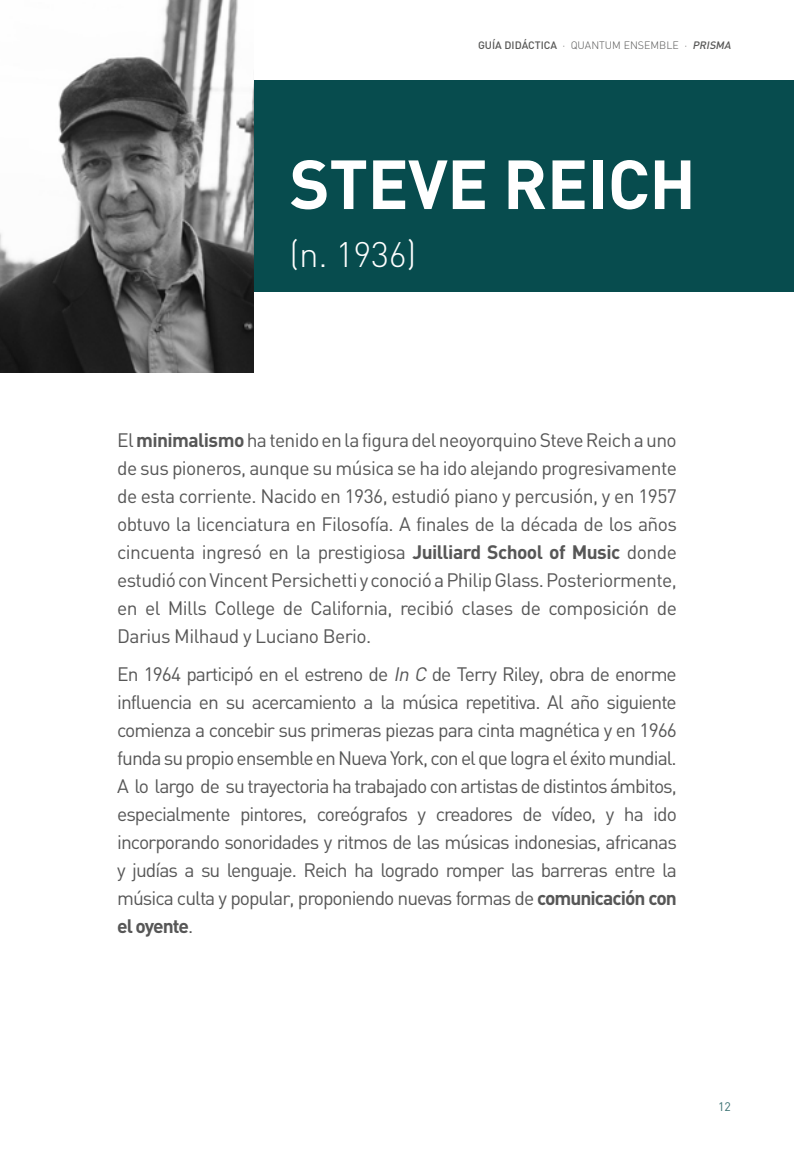
<style>
.page{position:relative;width:794px;height:1166px;background:#fff}
.page>*{position:absolute;margin:0;border:0;box-sizing:border-box;transform-origin:0 0}
.t1{font:700 68.25px "DIN Pro";letter-spacing:-.01em;color:#fff}
.t2{font:300 35px "DIN Pro";color:#fff}
.t3{font:19.25px/28px "DIN";letter-spacing:-.045em;color:#575757;text-align:justify}
.t4{font:12.25px "DIN";color:#397071}
.t5{font:300 10.67px "DIN Pro";color:#575756}
.s1{font-weight:500}
.s2{font-weight:500;font-style:italic}
.s3{font-weight:700}
.s4{font-style:italic}
</style>
<div class="page">
<div style="left:0;top:80px;width:794px;height:211px;background:#074c4e"></div>
<img style="left:0;top:0;width:253px;height:373px">
<p class="t5" style="left:478px;top:38px;width:257px"><span class="s1">GUÍA DIDÁCTICA</span> · QUANTUM ENSEMBLE · <span class="s2">PRISMA</span></p>
<p class="t1" style="left:289px;top:138px;width:408px">STEVE REICH</p>
<p class="t2" style="left:289px;top:230px;width:128px">(n. 1936)</p>
<p class="t3" style="left:117px;top:426px;width:561px">El <span class="s3">minimalismo</span> ha tenido en la figura del neoyorquino Steve Reich a uno de sus pioneros, aunque su música se ha ido alejando progresivamente de esta corriente. Nacido en 1936, estudió piano y percusión, y en 1957 obtuvo la licenciatura en Filosofía. A finales de la década de los años cincuenta ingresó en la prestigiosa <span class="s3">Juilliard School of Music</span> donde estudió con Vincent Persichetti y conoció a Philip Glass. Posteriormente, en el Mills College de California, recibió clases de composición de Darius Milhaud y Luciano Berio.</p>
<p class="t3" style="left:117px;top:660px;width:561px">En 1964 participó en el estreno de <span class="s4">In C</span> de Terry Riley, obra de enorme influencia en su acercamiento a la música repetitiva. Al año siguiente comienza a concebir sus primeras piezas para cinta magnética y en 1966 funda su propio ensemble en Nueva York, con el que logra el éxito mundial.<br>A lo largo de su trayectoria ha trabajado con artistas de distintos ámbitos, especialmente pintores, coreógrafos y creadores de vídeo, y ha ido incorporando sonoridades y ritmos de las músicas indonesias, africanas y judías a su lenguaje. Reich ha logrado romper las barreras entre la música culta y popular, proponiendo nuevas formas de <span class="s3">comunicación con el oyente</span>.</p>
<p class="t4" style="left:718px;top:1099px;width:14px">12</p>
</div>
